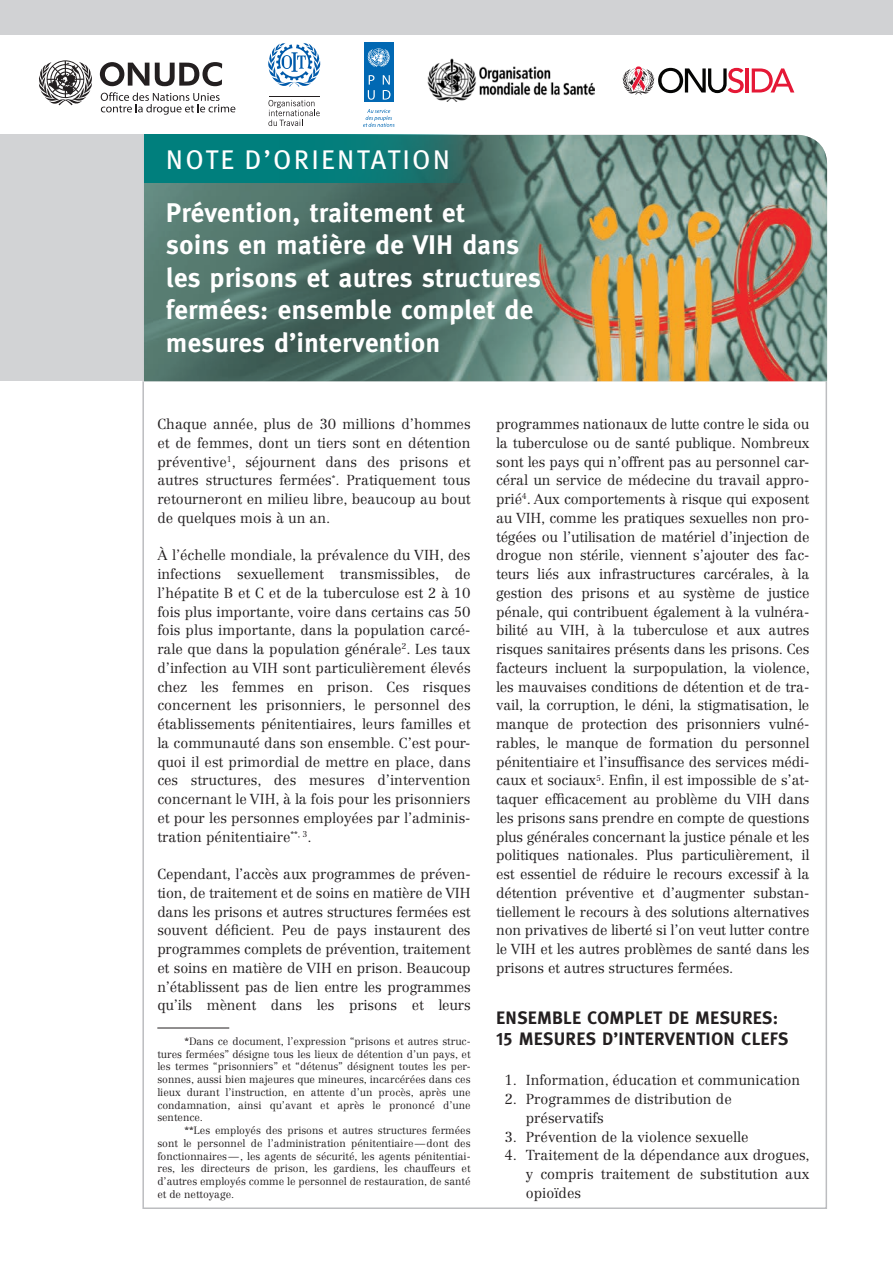
<style>
.page{position:relative;width:893px;height:1263px;background:#fff}
.page>*{position:absolute;margin:0;border:0;box-sizing:border-box;transform-origin:0 0}
.t1{font:700 27px/32.4px "Meta OT";color:#fff}
.t2{font:27px "Meta OT";letter-spacing:.085em;color:#fff}
.t3{font:700 18px/21px "Meta OT";letter-spacing:.01em;color:#231f20}
.t4{font:300 14.25px/18.8px "Centennial LT Std";color:#231f20;text-align:justify}
.t5{font:300 10.5px/12.8px "Centennial LT Std";color:#231f20;text-align:justify}
</style>
<div class="page">
<div style="left:0;top:135px;width:144px;height:246px;background:#d1d2d4"></div>
<img style="left:144px;top:135px;width:683px;height:246px">
<div style="left:0;top:0;width:893px;height:34px;background:#d1d2d4"></div>
<svg style="left:144px;top:135px;width:327px;height:48px;background:#0a7a77"></svg>
<hr style="left:269px;top:96px;width:51px;height:1px;background:#231f20">
<svg style="left:268px;top:100px;width:52px;height:26px"></svg>
<svg style="left:268px;top:43px;width:52px;height:44px"></svg>
<svg style="left:363px;top:109px;width:32px;height:18px"></svg>
<div style="left:364px;top:73px;width:14px;height:14px;background:#0168b3"></div>
<div style="left:379px;top:73px;width:14px;height:14px;background:#0168b3"></div>
<div style="left:364px;top:88px;width:14px;height:14px;background:#0168b3"></div>
<svg style="left:368px;top:75px;width:7px;height:25px"></svg>
<svg style="left:379px;top:88px;width:14px;height:14px"></svg>
<svg style="left:383px;top:75px;width:7px;height:25px"></svg>
<div style="left:364px;top:43px;width:29px;height:29px;background:#0168b3"></div>
<svg style="left:368px;top:48px;width:22px;height:19px"></svg>
<svg style="left:623px;top:66px;width:121px;height:29px"></svg>
<hr style="left:746px;top:68px;width:3px;height:24px;background:#e51836">
<svg style="left:752px;top:68px;width:42px;height:24px"></svg>
<hr style="left:157px;top:1028px;width:72px;height:1px;background:#231f20">
<img style="left:427px;top:58px;width:167px;height:43px">
<svg style="left:100px;top:62px;width:49px;height:24px"></svg>
<svg style="left:155px;top:62px;width:67px;height:24px"></svg>
<svg style="left:39px;top:60px;width:53px;height:45px"></svg>
<svg style="left:101px;top:92px;width:134px;height:23px"></svg>
<h1 class="t2" style="left:166px;top:143px;width:286px">NOTE D’ORIENTATION</h1>
<h1 class="t1" style="left:166px;top:197px;width:377px">Prévention, traitement et<br>soins en matière de VIH dans les prisons et autres structures fermées: ensemble complet de mesures d’intervention</h1>
<p class="t4" style="left:157px;top:415px;width:315px">Chaque année, plus de 30 millions d’hommes et de femmes, dont un tiers sont en détention préventive<sup>1</sup>, séjournent dans des prisons et autres structures fermées<sup>*</sup>. Pratiquement tous retourneront en milieu libre, beaucoup au bout de quelques mois à un an.</p>
<p class="t4" style="left:157px;top:546px;width:315px">À l’échelle mondiale, la prévalence du VIH, des infections sexuellement transmissibles, de l’hépatite B et C et de la tuberculose est 2 à 10 fois plus importante, voire dans certains cas 50 fois plus importante, dans la population carcé&shy;rale que dans la population générale<sup>2</sup>. Les taux d’infection au VIH sont particulièrement élevés chez les femmes en prison. Ces risques concernent les prisonniers, le personnel des établissements pénitentiaires, leurs familles et la communauté dans son ensemble. C’est pour&shy;quoi il est primordial de mettre en place, dans ces structures, des mesures d’intervention concernant le VIH, à la fois pour les prisonniers et pour les personnes employées par l’adminis&shy;tration pénitentiaire<sup>**,</sup> <sup>3</sup>.</p>
<p class="t4" style="left:157px;top:865px;width:315px">Cependant, l’accès aux programmes de préven&shy;tion, de traitement et de soins en matière de VIH dans les prisons et autres structures fermées est souvent déficient. Peu de pays instaurent des programmes complets de prévention, traitement et soins en matière de VIH en prison. Beaucoup n’établissent pas de lien entre les programmes qu’ils mènent dans les prisons et leurs</p>
<p class="t5" style="left:157px;top:1035px;width:315px;text-indent:27px">*Dans ce document, l’expression “prisons et autres struc&shy;tures fermées” désigne tous les lieux de détention d’un pays, et les termes “prisonniers” et “détenus” désignent toutes les per&shy;sonnes, aussi bien majeures que mineures, incarcérées dans ces lieux durant l’instruction, en attente d’un procès, après une condamnation, ainsi qu’avant et après le prononcé d’une sentence.</p>
<p class="t5" style="left:157px;top:1124px;width:315px;text-indent:27px">**Les employés des prisons et autres structures fermées sont le personnel de l’administration pénitentiaire—dont des fonctionnaires—, les agents de sécurité, les agents pénitentiai&shy;res, les directeurs de prison, les gardiens, les chauffeurs et d’autres employés comme le personnel de restauration, de santé et de nettoyage.</p>
<p class="t4" style="left:496px;top:415px;width:315px">programmes nationaux de lutte contre le sida ou la tuberculose ou de santé publique. Nombreux sont les pays qui n’offrent pas au personnel car&shy;céral un service de médecine du travail appro&shy;prié<sup>4</sup>. Aux comportements à risque qui exposent au VIH, comme les pratiques sexuelles non pro&shy;tégées ou l’utilisation de matériel d’injection de drogue non stérile, viennent s’ajouter des fac&shy;teurs liés aux infrastructures carcérales, à la gestion des prisons et au système de justice pénale, qui contribuent également à la vulnéra&shy;bilité au VIH, à la tuberculose et aux autres risques sanitaires présents dans les prisons. Ces facteurs incluent la surpopulation, la violence, les mauvaises conditions de détention et de tra&shy;vail, la corruption, le déni, la stigmatisation, le manque de protection des prisonniers vulné&shy;rables, le manque de formation du personnel pénitentiaire et l’insuffisance des services médi&shy;caux et sociaux<sup>5</sup>. Enfin, il est impossible de s’at&shy;taquer efficacement au problème du VIH dans les prisons sans prendre en compte de questions plus générales concernant la justice pénale et les politiques nationales. Plus particulièrement, il est essentiel de réduire le recours excessif à la détention préventive et d’augmenter substan&shy;tiellement le recours à des solutions alternatives non privatives de liberté si l’on veut lutter contre le VIH et les autres problèmes de santé dans les prisons et autres structures fermées.</p>
<p class="t3" style="left:496px;top:1008px;width:294px">ENSEMBLE COMPLET DE MESURES:<br>15 MESURES D’INTERVENTION CLEFS</p>
<p class="t4" style="left:504px;top:1071px;width:297px">1. Information, éducation et communication</p>
<p class="t4" style="left:526px;top:1090px;width:207px;text-indent:-21px">2. Programmes de distribution de préservatifs</p>
<p class="t4" style="left:504px;top:1127px;width:245px">3. Prévention de la violence sexuelle</p>
<p class="t4" style="left:526px;top:1146px;width:285px;text-indent:-21px">4. Traitement de la dépendance aux drogues, y compris traitement de substitution aux opioïdes</p>
</div>
